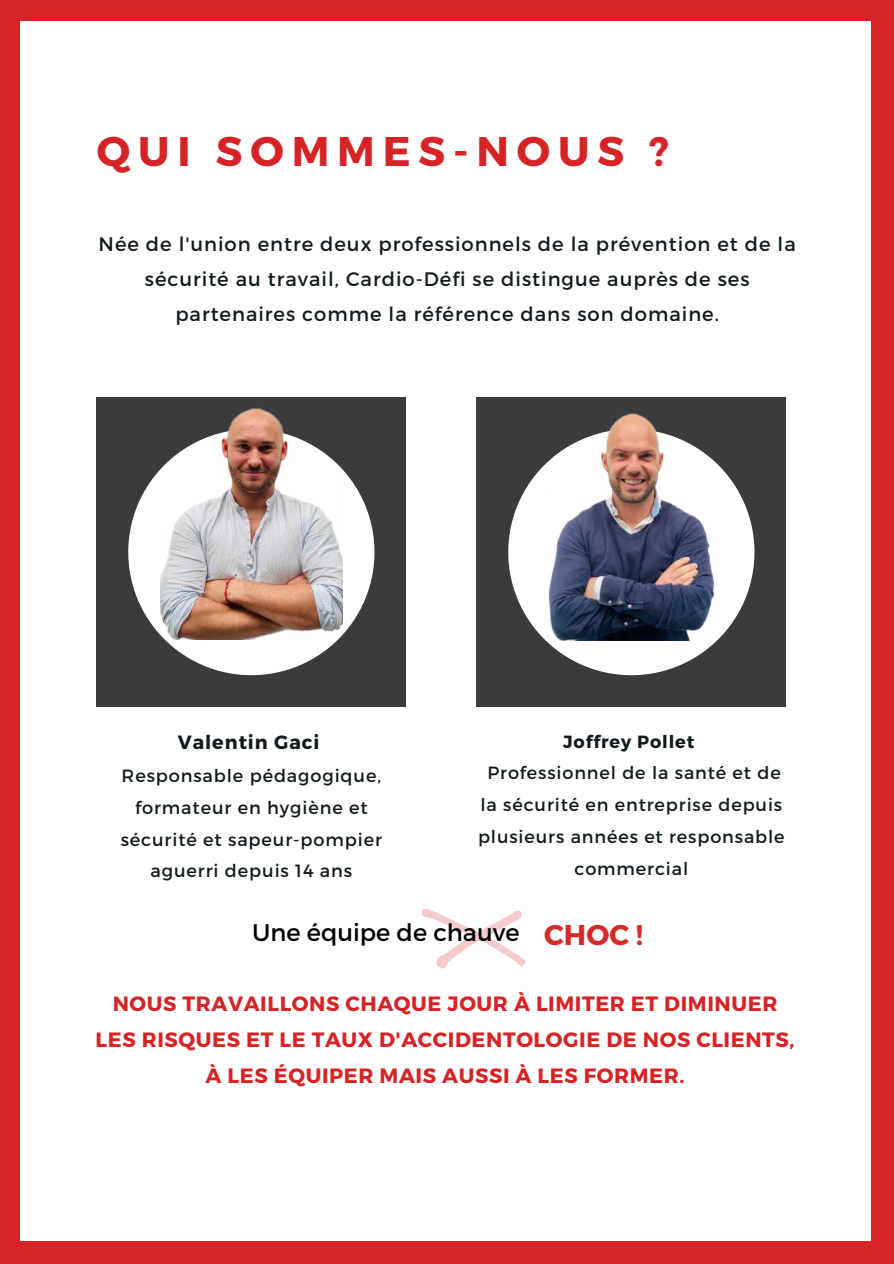
<style>
.page{position:relative;width:894px;height:1264px;background:#fff}
.page>*{position:absolute;margin:0;border:0;box-sizing:border-box;transform-origin:0 0}
.t1{font:700 41.4px "Montserrat";letter-spacing:.19em;color:#d62426}
.t2{font:24px "Montserrat";color:#000}
.t3{font:700 20.7px/36px "Montserrat";letter-spacing:.03em;color:#d62426;text-align:center}
.t4{font:19.5px/35px "Montserrat";letter-spacing:.05em;color:#111b1e;text-align:center}
.t5{font:700 19.2px "Montserrat";letter-spacing:.05em;color:#111b1e}
.t6{font:17.7px/31.8px "Montserrat";letter-spacing:.05em;color:#111b1e;text-align:center}
.t7{font:700 17.7px "Montserrat";letter-spacing:.05em;color:#111b1e}
.s1{font-weight:700;font-size:28.5px;color:#d42a2a}
</style>
<div class="page">
<div style="left:0;top:0;width:893px;height:1263px;background:#d62426"></div>
<div style="left:20px;top:21px;width:850px;height:1219px;background:#fff"></div>
<div style="left:97px;top:397px;width:309px;height:309px;background:#3b3b3b"></div>
<div style="left:476px;top:397px;width:309px;height:309px;background:#3b3b3b"></div>
<svg style="left:128px;top:470px;width:246px;height:205px;fill:#fff"></svg>
<img style="left:160px;top:408px;width:183px;height:231px">
<svg style="left:508px;top:465px;width:246px;height:210px;fill:#fff"></svg>
<img style="left:544px;top:413px;width:174px;height:228px">
<svg style="left:421px;top:909px;width:104px;height:60px"></svg>
<h1 class="t1" style="left:97px;top:125px;width:573px">QUI SOMMES-NOUS ?</h1>
<p class="t4" style="left:98px;top:226px;width:698px">Née de l'union entre deux professionnels de la prévention et de la sécurité au travail, Cardio-Défi se distingue auprès de ses partenaires comme la référence dans son domaine.</p>
<p class="t5" style="left:178px;top:730px;width:143px">Valentin Gaci</p>
<p class="t6" style="left:121px;top:758px;width:263px">Responsable pédagogique, formateur en hygiène et sécurité et sapeur-pompier aguerri depuis 14 ans</p>
<p class="t7" style="left:563px;top:730px;width:133px">Joffrey Pollet</p>
<p class="t6" style="left:478px;top:756px;width:308px">Professionnel de la santé et de la sécurité en entreprise depuis plusieurs années et responsable commercial</p>
<h2 class="t2" style="left:252px;top:917px;width:392px">Une équipe de chauve <span class="s1">CHOC !</span></h2>
<p class="t3" style="left:96px;top:984px;width:700px">NOUS TRAVAILLONS CHAQUE JOUR À LIMITER ET DIMINUER<br>LES RISQUES ET LE TAUX D'ACCIDENTOLOGIE DE NOS CLIENTS,<br>À LES ÉQUIPER MAIS AUSSI À LES FORMER.</p>
</div>
